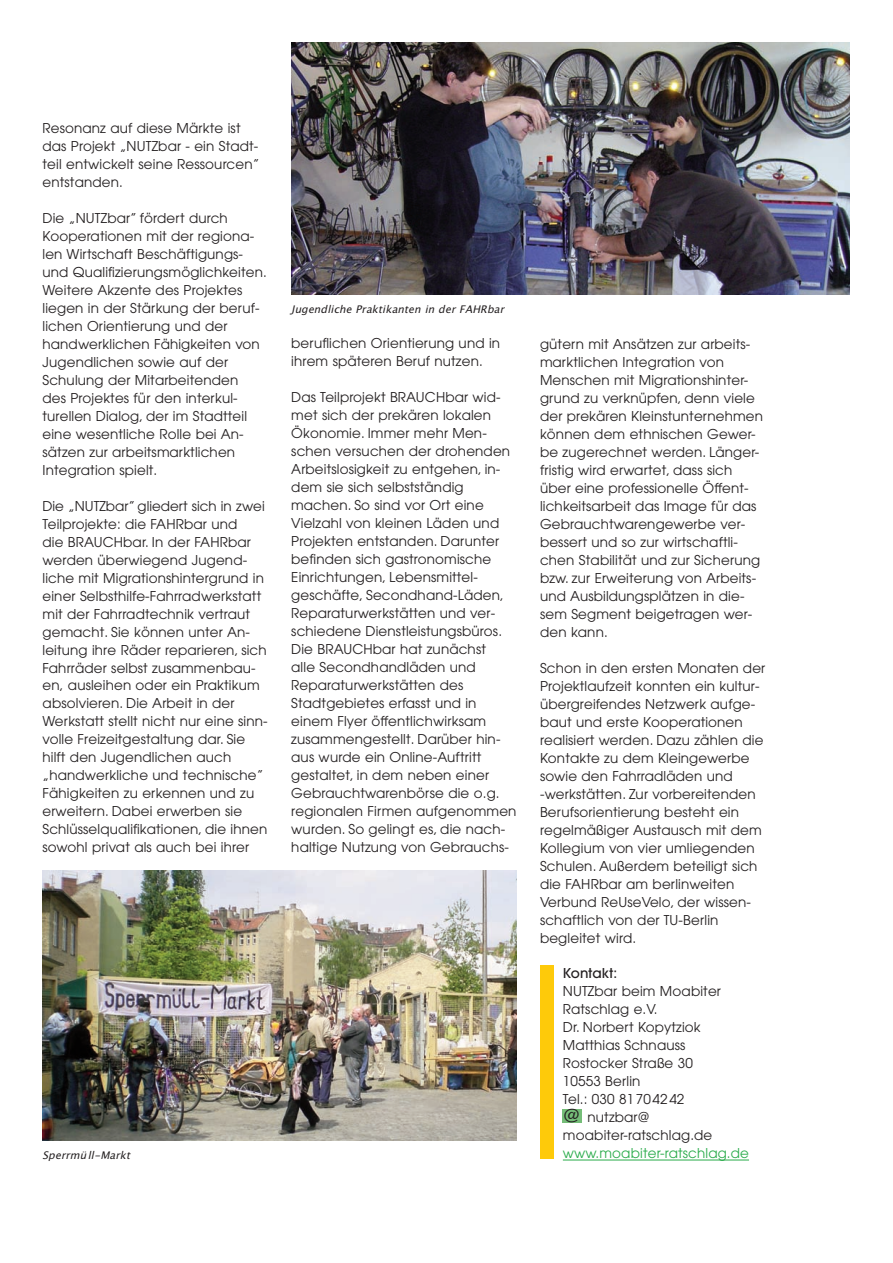
<style>
.page{position:relative;width:893px;height:1263px;background:#fff}
.page>*{position:absolute;margin:0;border:0;box-sizing:border-box;transform-origin:0 0}
.t1{font:13.5px/18px "Avant Garde";letter-spacing:.01em;color:#231f20}
.t2{font:13.5px "Avant Garde";letter-spacing:.01em;color:#29ab4a}
.t3{font:500 13.5px "Avant Garde";letter-spacing:.01em;color:#231f20}
.t4{font:italic 10.5px "Lucida Grande";color:#231f20}
.s1{font-family:"Helvetica";font-size:18px}
</style>
<div class="page">
<hr style="left:563px;top:1160px;width:186px;height:1px;background:#29ab4a">
<div style="left:540px;top:965px;width:13px;height:194px;background:#feca0a"></div>
<div style="left:562px;top:1109px;width:20px;height:14px;background:#75bd78"></div>
<img style="left:291px;top:43px;width:559px;height:252px">
<img style="left:43px;top:871px;width:474px;height:270px">
<p class="t1" style="left:43px;top:119px;width:217px">Resonanz auf diese Märkte ist das Projekt „NUTZbar - ein Stadt&shy;teil entwickelt seine Ressourcen” entstanden.</p>
<p class="t1" style="left:43px;top:209px;width:223px">Die „NUTZbar” fördert durch<br>Kooperationen mit der regiona&shy;len Wirtschaft Beschäftigungs&shy;und Qualifizierungsmöglichkeiten.<br>Weitere Akzente des Projektes liegen in der Stärkung der beruf&shy;lichen Orientierung und der handwerklichen Fähigkeiten von<br>Jugendlichen sowie auf der<br>Schulung der Mitarbeitenden<br>des Projektes für den interkul&shy;turellen Dialog, der im Stadtteil eine wesentliche Rolle bei An&shy;sätzen zur arbeitsmarktlichen<br>Integration spielt.</p>
<p class="t1" style="left:43px;top:497px;width:227px">Die „NUTZbar” gliedert sich in zwei Teilprojekte: die FAHRbar und<br>die BRAUCHbar. In der FAHRbar werden überwiegend Jugend&shy;liche mit Migrationshintergrund in einer Selbsthilfe-Fahrradwerkstatt mit der Fahrradtechnik vertraut gemacht. Sie können unter An&shy;leitung ihre Räder reparieren, sich Fahrräder selbst zusammenbau&shy;en, ausleihen oder ein Praktikum absolvieren. Die Arbeit in der Werkstatt stellt nicht nur eine sinn&shy;volle Freizeitgestaltung dar. Sie<br>hilft den Jugendlichen auch „handwerkliche und technische” Fähigkeiten zu erkennen und zu erweitern. Dabei erwerben sie Schlüsselqualifikationen, die ihnen sowohl privat als auch bei ihrer</p>
<p class="t4" style="left:291px;top:303px;width:219px">Jugendliche Praktikanten in der FAHRbar</p>
<p class="t1" style="left:291px;top:334px;width:205px">beruflichen Orientierung und in ihrem späteren Beruf nutzen.</p>
<p class="t1" style="left:291px;top:388px;width:222px">Das Teilprojekt BRAUCHbar wid&shy;met sich der prekären lokalen<br>Ökonomie. Immer mehr Men&shy;schen versuchen der drohenden<br>Arbeitslosigkeit zu entgehen, in&shy;dem sie sich selbstständig machen. So sind vor Ort eine<br>Vielzahl von kleinen Läden und<br>Projekten entstanden. Darunter befinden sich gastronomische<br>Einrichtungen, Lebensmittel&shy;geschäfte, Secondhand-Läden,<br>Reparaturwerkstätten und ver&shy;schiedene Dienstleistungsbüros.<br>Die BRAUCHbar hat zunächst<br>alle Secondhandläden und<br>Reparaturwerkstätten des<br>Stadtgebietes erfasst und in<br>einem Flyer öffentlichwirksam zusammengestellt. Darüber hin&shy;aus wurde ein Online-Auftritt gestaltet, in dem neben einer<br>Gebrauchtwarenbörse die o.g. regionalen Firmen aufgenommen wurden. So gelingt es, die nach&shy;haltige Nutzung von Gebrauchs-</p>
<p class="t1" style="left:540px;top:335px;width:221px">gütern mit Ansätzen zur arbeits&shy;marktlichen Integration von<br>Menschen mit Migrationshinter&shy;grund zu verknüpfen, denn viele der prekären Kleinstunternehmen können dem ethnischen Gewer&shy;be zugerechnet werden. Länger&shy;fristig wird erwartet, dass sich<br>über eine professionelle Öffent&shy;lichkeitsarbeit das Image für das<br>Gebrauchtwarengewerbe ver&shy;bessert und so zur wirtschaftli&shy;chen Stabilität und zur Sicherung bzw. zur Erweiterung von Arbeits&shy;und Ausbildungsplätzen in die&shy;sem Segment beigetragen wer&shy;den kann.</p>
<p class="t1" style="left:540px;top:659px;width:224px">Schon in den ersten Monaten der<br>Projektlaufzeit konnten ein kultur&shy;übergreifendes Netzwerk aufge&shy;baut und erste Kooperationen realisiert werden. Dazu zählen die<br>Kontakte zu dem Kleingewerbe sowie den Fahrradläden und -werkstätten. Zur vorbereitenden<br>Berufsorientierung besteht ein regelmäßiger Austausch mit dem<br>Kollegium von vier umliegenden<br>Schulen. Außerdem beteiligt sich die FAHRbar am berlinweiten<br>Verbund ReUseVelo, der wissen&shy;schaftlich von der TU-Berlin begleitet wird.</p>
<p class="t3" style="left:563px;top:965px;width:53px">Kontakt:</p>
<p class="t1" style="left:562px;top:982px;width:157px">NUTZbar beim Moabiter<br>Ratschlag e.V.<br>Dr. Norbert Kopytziok<br>Matthias Schnauss<br>Rostocker Straße 30<br>10553 Berlin<br>Tel.: 030 81704242<br><span class="s1">@</span> nutzbar@ moabiter-ratschlag.de</p>
<p class="t4" style="left:43px;top:1149px;width:93px">Sperrmüll-Markt</p>
<p class="t2" style="left:563px;top:1145px;width:183px">www.moabiter-ratschlag.de</p>
</div>
